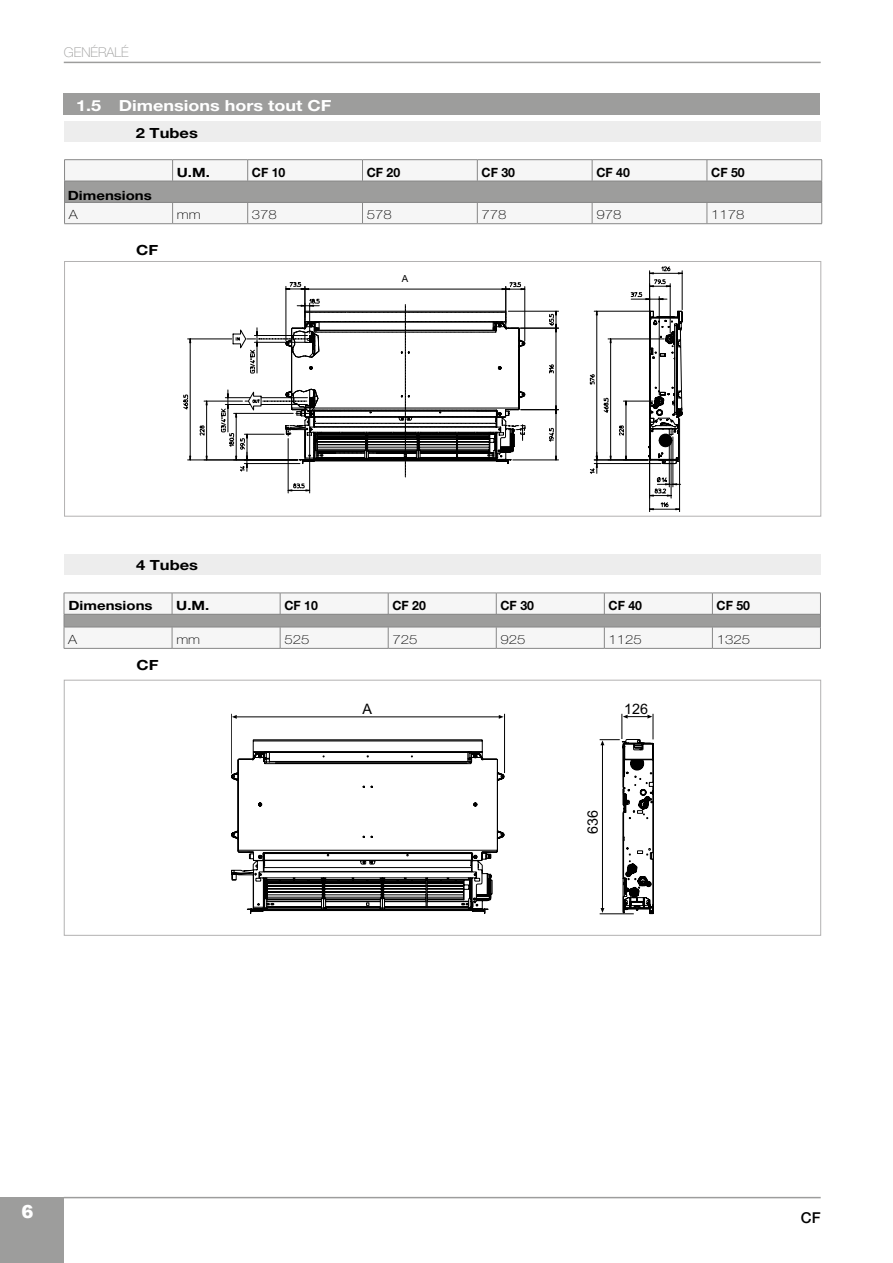
<style>
.page{position:relative;width:893px;height:1263px;background:#fff}
.page>*{position:absolute;margin:0;border:0;box-sizing:border-box;transform-origin:0 0}
.t1{font:900 18px "Arial";color:#fff}
.t2{font:700 15.3px "Helvetica Neue LT Std";color:#fff;scale:1.18 1}
.t3{font:500 15px "Helvetica Neue LT Std";color:#000}
.t4{font:14.4px "Arial";color:#000}
.t5{font:700 14.1px "Helvetica Neue LT Std";color:#000;scale:1.18 1}
.t6{font:100 13.5px "Helvetica Neue LT Std";color:#9d9d9c}
.t7{font:700 12.75px "Helvetica Neue LT Std";color:#000;scale:.96 1}
.t8{font:100 12.75px "Helvetica Neue LT Std";color:#000;scale:1.18 1}
.t9{font:700 12.75px "Helvetica Neue LT Std";color:#000;scale:1.18 1}
.t10{font:9.75px "Arial";color:#000}
</style>
<div class="page">
<hr style="left:64px;top:1197px;width:757px;height:1px;background:#9d9d9c">
<div style="left:0;top:1197px;width:64px;height:66px;background:#9d9d9c"></div>
<hr style="left:64px;top:62px;width:757px;height:1px;background:#9d9d9c">
<div style="left:64px;top:554px;width:757px;height:21px;background:#ededed"></div>
<hr style="left:64px;top:648px;width:108px;height:1px;background:#878787">
<hr style="left:172px;top:648px;width:108px;height:1px;background:#878787">
<svg style="left:64px;top:593px;width:757px;height:55px"></svg>
<hr style="left:280px;top:648px;width:108px;height:1px;background:#878787">
<hr style="left:388px;top:648px;width:108px;height:1px;background:#878787">
<hr style="left:496px;top:648px;width:108px;height:1px;background:#878787">
<hr style="left:604px;top:648px;width:108px;height:1px;background:#878787">
<hr style="left:712px;top:648px;width:109px;height:1px;background:#878787">
<svg style="left:231px;top:713px;width:274px;height:201px"></svg>
<svg style="left:232px;top:715px;width:5px;height:4px"></svg>
<svg style="left:499px;top:715px;width:5px;height:4px"></svg>
<svg style="left:600px;top:714px;width:54px;height:200px"></svg>
<div style="left:64px;top:680px;width:757px;height:255px;border:1px solid #b3b2b2"></div>
<div style="left:64px;top:94px;width:756px;height:21px;background:#9d9d9c"></div>
<div style="left:64px;top:121px;width:756px;height:21px;background:#ededed"></div>
<div style="left:65px;top:160px;width:756px;height:63px;background:#f6f6f6"></div>
<div style="left:65px;top:181px;width:757px;height:21px;background:#9d9d9c"></div>
<svg style="left:172px;top:160px;width:1px;height:21px"></svg>
<svg style="left:247px;top:160px;width:1px;height:21px"></svg>
<svg style="left:362px;top:160px;width:1px;height:21px"></svg>
<svg style="left:477px;top:160px;width:1px;height:21px"></svg>
<svg style="left:592px;top:160px;width:1px;height:21px"></svg>
<svg style="left:707px;top:160px;width:1px;height:21px"></svg>
<svg style="left:172px;top:203px;width:1px;height:20px"></svg>
<svg style="left:362px;top:203px;width:1px;height:20px"></svg>
<svg style="left:477px;top:203px;width:1px;height:20px"></svg>
<hr style="left:64px;top:159px;width:109px;height:1px;background:#878787">
<hr style="left:173px;top:159px;width:75px;height:1px;background:#878787">
<hr style="left:248px;top:159px;width:114px;height:1px;background:#878787">
<hr style="left:362px;top:159px;width:115px;height:1px;background:#878787">
<hr style="left:477px;top:159px;width:115px;height:1px;background:#878787">
<hr style="left:592px;top:159px;width:115px;height:1px;background:#878787">
<hr style="left:707px;top:159px;width:115px;height:1px;background:#878787">
<hr style="left:64px;top:223px;width:109px;height:1px;background:#878787">
<hr style="left:173px;top:223px;width:75px;height:1px;background:#878787">
<hr style="left:64px;top:181px;width:109px;height:1px;background:#878787">
<svg style="left:64px;top:160px;width:1px;height:63px"></svg>
<hr style="left:173px;top:181px;width:75px;height:1px;background:#878787">
<hr style="left:248px;top:181px;width:114px;height:1px;background:#878787">
<hr style="left:362px;top:181px;width:115px;height:1px;background:#878787">
<hr style="left:477px;top:181px;width:115px;height:1px;background:#878787">
<hr style="left:592px;top:181px;width:115px;height:1px;background:#878787">
<hr style="left:707px;top:181px;width:115px;height:1px;background:#878787">
<hr style="left:64px;top:202px;width:109px;height:1px;background:#878787">
<hr style="left:173px;top:202px;width:75px;height:1px;background:#878787">
<hr style="left:248px;top:202px;width:114px;height:1px;background:#878787">
<svg style="left:247px;top:203px;width:1px;height:20px"></svg>
<hr style="left:362px;top:202px;width:115px;height:1px;background:#878787">
<hr style="left:477px;top:202px;width:115px;height:1px;background:#878787">
<hr style="left:592px;top:202px;width:115px;height:1px;background:#878787">
<svg style="left:592px;top:203px;width:1px;height:20px"></svg>
<hr style="left:707px;top:202px;width:115px;height:1px;background:#878787">
<svg style="left:707px;top:203px;width:1px;height:20px"></svg>
<svg style="left:821px;top:160px;width:1px;height:63px"></svg>
<hr style="left:248px;top:223px;width:114px;height:1px;background:#878787">
<hr style="left:362px;top:223px;width:115px;height:1px;background:#878787">
<hr style="left:477px;top:223px;width:115px;height:1px;background:#878787">
<hr style="left:592px;top:223px;width:115px;height:1px;background:#878787">
<hr style="left:707px;top:223px;width:115px;height:1px;background:#878787">
<svg style="left:184px;top:267px;width:498px;height:245px"></svg>
<div style="left:64px;top:261px;width:757px;height:255px;border:1px solid #b3b2b2"></div>
<p class="t6" style="left:64px;top:45px;width:67px">GENÉRALÉ</p>
<p class="t2" style="left:76px;top:96px;width:23px">1.5</p>
<p class="t2" style="left:119px;top:96px;width:182px">Dimensions hors tout CF</p>
<p class="t5" style="left:136px;top:124px;width:54px">2 Tubes</p>
<p class="t9" style="left:177px;top:164px;width:30px">U.M.</p>
<p class="t7" style="left:252px;top:164px;width:36px">CF 10</p>
<p class="t7" style="left:367px;top:164px;width:36px">CF 20</p>
<p class="t7" style="left:482px;top:164px;width:36px">CF 30</p>
<p class="t7" style="left:596px;top:164px;width:36px">CF 40</p>
<p class="t7" style="left:711px;top:164px;width:36px">CF 50</p>
<p class="t9" style="left:68px;top:188px;width:73px">Dimensions</p>
<p class="t8" style="left:69px;top:208px;width:9px">A</p>
<p class="t8" style="left:177px;top:208px;width:22px">mm</p>
<p class="t8" style="left:252px;top:208px;width:23px">378</p>
<p class="t8" style="left:367px;top:208px;width:23px">578</p>
<p class="t8" style="left:482px;top:208px;width:23px">778</p>
<p class="t8" style="left:596px;top:208px;width:23px">978</p>
<p class="t8" style="left:711px;top:208px;width:30px">1178</p>
<p class="t5" style="left:136px;top:241px;width:20px">CF</p>
<p class="t5" style="left:136px;top:557px;width:54px">4 Tubes</p>
<p class="t10" style="left:402px;top:272px;width:8px">A</p>
<p class="t9" style="left:68px;top:597px;width:73px">Dimensions</p>
<p class="t9" style="left:176px;top:598px;width:30px">U.M.</p>
<p class="t7" style="left:284px;top:598px;width:36px">CF 10</p>
<p class="t7" style="left:392px;top:598px;width:36px">CF 20</p>
<p class="t7" style="left:500px;top:598px;width:36px">CF 30</p>
<p class="t7" style="left:609px;top:598px;width:36px">CF 40</p>
<p class="t7" style="left:717px;top:598px;width:36px">CF 50</p>
<p class="t8" style="left:68px;top:632px;width:9px">A</p>
<p class="t8" style="left:176px;top:632px;width:22px">mm</p>
<p class="t8" style="left:284px;top:632px;width:23px">525</p>
<p class="t8" style="left:392px;top:632px;width:23px">725</p>
<p class="t8" style="left:500px;top:632px;width:23px">925</p>
<p class="t8" style="left:609px;top:632px;width:30px">1125</p>
<p class="t8" style="left:717px;top:632px;width:30px">1325</p>
<p class="t5" style="left:137px;top:656px;width:20px">CF</p>
<p class="t4" style="left:363px;top:699px;width:11px">A</p>
<p class="t4" style="left:624px;top:699px;width:25px">126</p>
<p class="t4" style="left:583px;top:834px;width:25px;rotate:-90deg">636</p>
<h1 class="t1" style="left:22px;top:1199px;width:14px">6</h1>
<p class="t3" style="left:801px;top:1209px;width:21px">CF</p>
</div>
